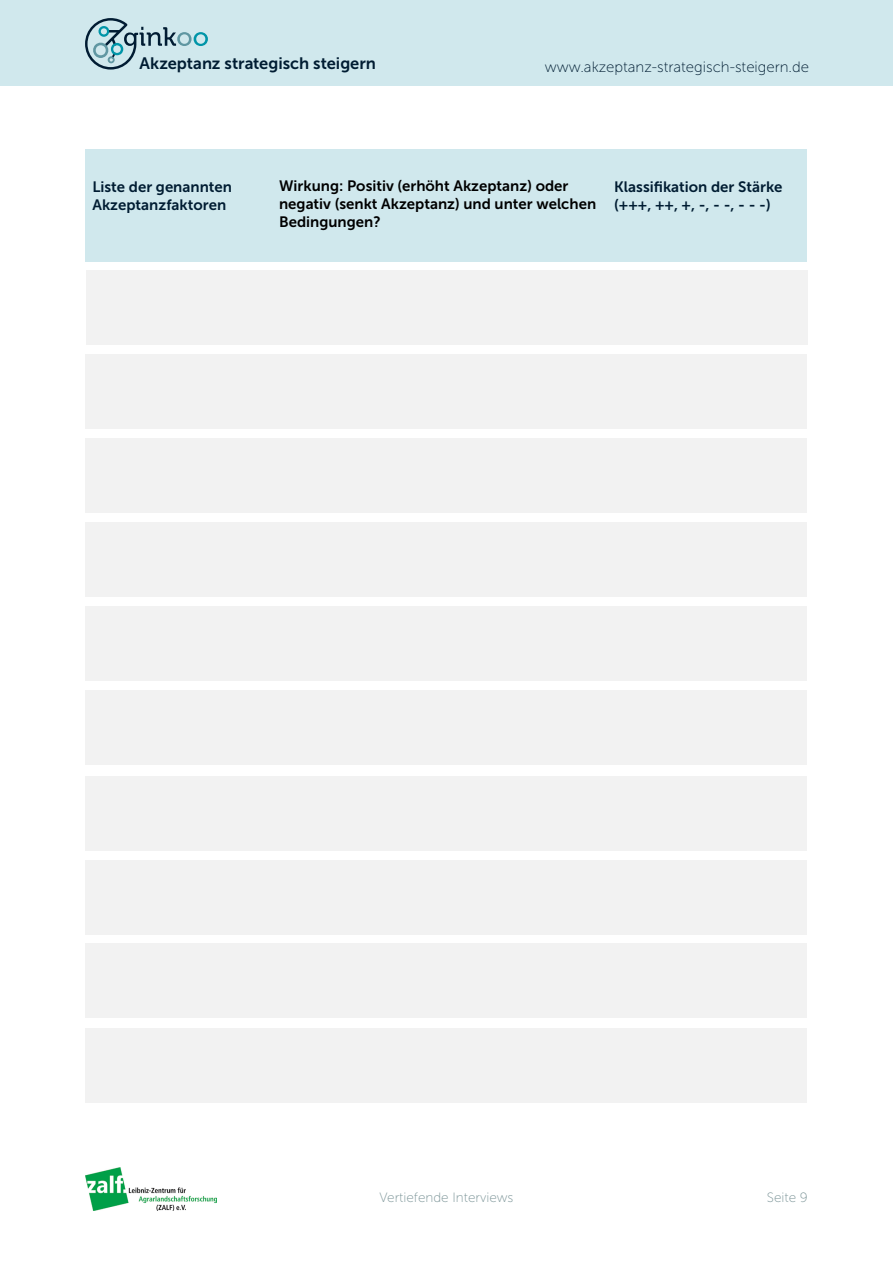
<style>
.page{position:relative;width:893px;height:1263px;background:#fff}
.page>*{position:absolute;margin:0;border:0;box-sizing:border-box;transform-origin:0 0}
.t1{font:16.5px "Museo Sans 700";color:#001c32}
.t2{font:15px/18px "Museo Sans 700";color:#000}
.t3{font:15px/18px "Museo Sans 700";color:#001c32}
.t4{font:15px "Museo Sans 100";color:#001c32}
.t5{font:13.5px "Museo Sans 100";color:#7b9497}
</style>
<div class="page">
<div style="left:0;top:0;width:893px;height:85px;background:#d0e8ed"></div>
<svg style="left:85px;top:18px;width:123px;height:52px"></svg>
<img style="left:85px;top:1167px;width:131px;height:44px">
<div style="left:85px;top:149px;width:722px;height:113px;background:#d0e8ed"></div>
<div style="left:86px;top:270px;width:721px;height:74px;background:#f2f2f2"></div>
<div style="left:85px;top:355px;width:722px;height:74px;background:#f2f2f2"></div>
<div style="left:86px;top:438px;width:721px;height:74px;background:#f2f2f2"></div>
<div style="left:86px;top:523px;width:721px;height:74px;background:#f2f2f2"></div>
<div style="left:86px;top:606px;width:721px;height:74px;background:#f2f2f2"></div>
<div style="left:86px;top:690px;width:721px;height:75px;background:#f2f2f2"></div>
<div style="left:86px;top:776px;width:721px;height:74px;background:#f2f2f2"></div>
<div style="left:86px;top:861px;width:721px;height:74px;background:#f2f2f2"></div>
<div style="left:86px;top:944px;width:721px;height:74px;background:#f2f2f2"></div>
<div style="left:86px;top:1028px;width:721px;height:74px;background:#f2f2f2"></div>
<p class="t1" style="left:139px;top:55px;width:238px">Akzeptanz strategisch steigern</p>
<p class="t4" style="left:545px;top:59px;width:266px">www.akzeptanz-strategisch-steigern.de</p>
<p class="t3" style="left:92px;top:178px;width:141px">Liste der genannten<br>Akzeptanzfaktoren</p>
<p class="t2" style="left:279px;top:176px;width:319px">Wirkung: Positiv (erhöht Akzeptanz) oder negativ (senkt Akzeptanz) und unter welchen<br>Bedingungen?</p>
<p class="t3" style="left:614px;top:177px;width:170px">Klassifikation der Stärke (+++, ++, +, -, - -, - - -)</p>
<p class="t5" style="left:379px;top:1190px;width:135px">Vertiefende Interviews</p>
<p class="t5" style="left:767px;top:1190px;width:42px">Seite 9</p>
</div>
